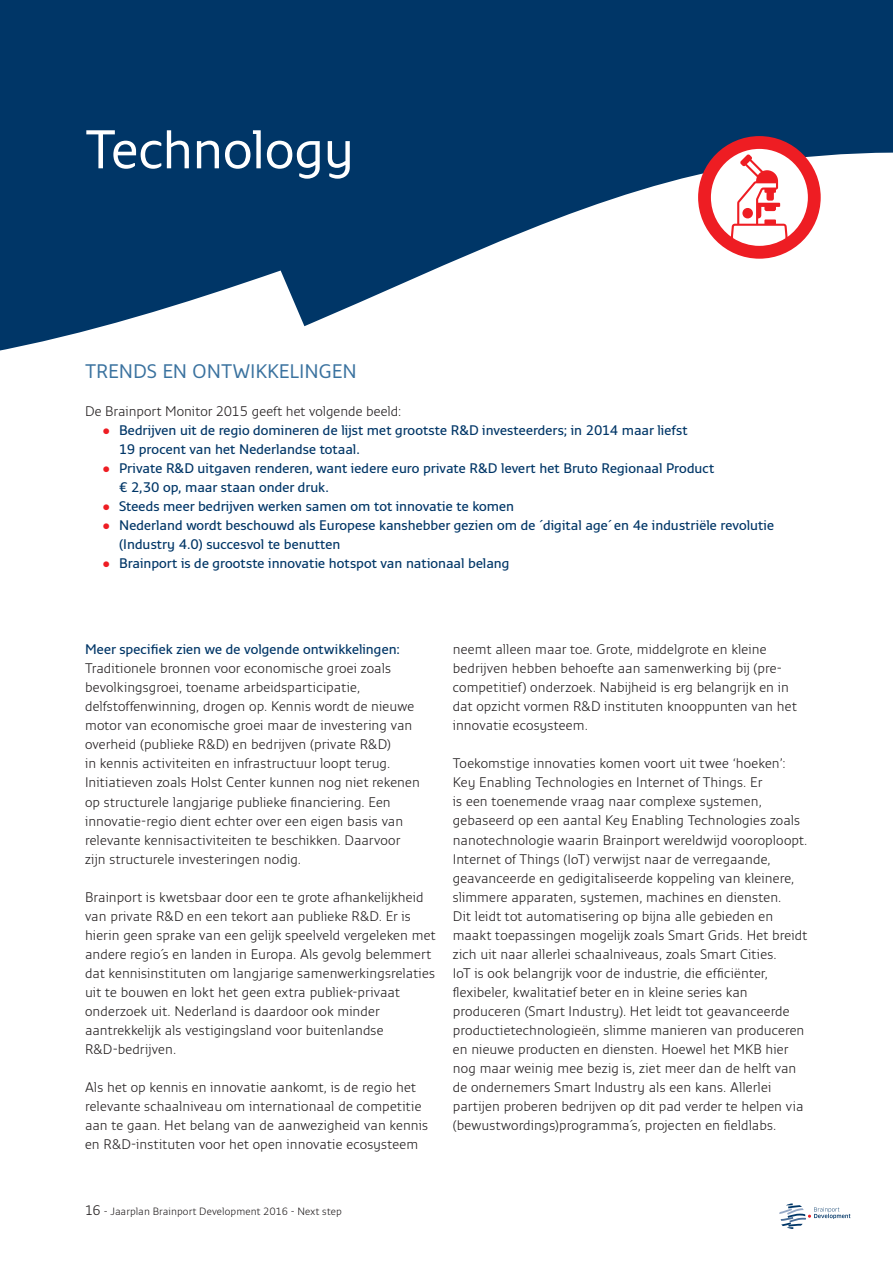
<style>
.page{position:relative;width:893px;height:1263px;background:#fff}
.page>*{position:absolute;margin:0;border:0;box-sizing:border-box;transform-origin:0 0}
.t1{font:54px "Monitor";letter-spacing:-.02em;color:#fff}
.t2{font:19.5px "Monitor";letter-spacing:-.005em;color:#3a729f}
.t3{font:300 13.8px/19px "Monitor";letter-spacing:.005em;color:#231f20}
.t4{font:600 13.8px/19px "Monitor";color:#003667}
.t5{font:300 10.5px "Monitor";letter-spacing:.005em;color:#231f20}
.s1{color:#ee1d23}
.s2{font-size:13.8px}
</style>
<div class="page">
<svg style="left:779px;top:1203px;width:71px;height:26px"></svg>
<svg style="left:0;top:0;width:893px;height:351px;fill:#003667"></svg>
<svg style="left:698px;top:136px;width:123px;height:123px"></svg>
<div style="left:742px;top:208px;width:11px;height:10px;background:#ee1d23;border-radius:50%"></div>
<h1 class="t1" style="left:85px;top:116px;width:271px">Technology</h1>
<h2 class="t2" style="left:85px;top:359px;width:273px">TRENDS EN ONTWIKKELINGEN</h2>
<p class="t3" style="left:85px;top:401px;width:318px">De Brainport Monitor 2015 geeft het volgende beeld:</p>
<p class="t4" style="left:119px;top:420px;width:570px;text-indent:-17px"><span class="s1">•</span> Bedrijven uit de regio domineren de lijst met grootste R&amp;D investeerders; in 2014 maar liefst<br>19 procent van het Nederlandse totaal.</p>
<p class="t4" style="left:119px;top:458px;width:597px;text-indent:-17px"><span class="s1">•</span> Private R&amp;D uitgaven renderen, want iedere euro private R&amp;D levert het Bruto Regionaal Product € 2,30 op, maar staan onder druk.</p>
<p class="t4" style="left:102px;top:496px;width:414px"><span class="s1">•</span> Steeds meer bedrijven werken samen om tot innovatie te komen</p>
<p class="t4" style="left:119px;top:515px;width:657px;text-indent:-17px"><span class="s1">•</span> Nederland wordt beschouwd als Europese kanshebber gezien om de ´digital age´ en 4e industriële revolutie (Industry 4.0) succesvol te benutten</p>
<p class="t4" style="left:102px;top:553px;width:409px"><span class="s1">•</span> Brainport is de grootste innovatie hotspot van nationaal belang</p>
<p class="t4" style="left:85px;top:639px;width:316px">Meer specifiek zien we de volgende ontwikkelingen:</p>
<p class="t3" style="left:85px;top:658px;width:337px">Traditionele bronnen voor economische groei zoals bevolkingsgroei, toename arbeidsparticipatie, delfstoffenwinning, drogen op. Kennis wordt de nieuwe motor van economische groei maar de investering van overheid (publieke R&amp;D) en bedrijven (private R&amp;D)<br>in kennis activiteiten en infrastructuur loopt terug.<br>Initiatieven zoals Holst Center kunnen nog niet rekenen op structurele langjarige publieke financiering. Een innovatie-regio dient echter over een eigen basis van relevante kennisactiviteiten te beschikken. Daarvoor zijn structurele investeringen nodig.</p>
<p class="t3" style="left:85px;top:887px;width:352px">Brainport is kwetsbaar door een te grote afhankelijkheid van private R&amp;D en een tekort aan publieke R&amp;D. Er is hierin geen sprake van een gelijk speelveld vergeleken met andere regio´s en landen in Europa. Als gevolg belemmert dat kennisinstituten om langjarige samenwerkingsrelaties uit te bouwen en lokt het geen extra publiek-privaat onderzoek uit. Nederland is daardoor ook minder aantrekkelijk als vestigingsland voor buitenlandse R&amp;D-bedrijven.</p>
<p class="t3" style="left:85px;top:1077px;width:345px">Als het op kennis en innovatie aankomt, is de regio het relevante schaalniveau om internationaal de competitie aan te gaan. Het belang van de aanwezigheid van kennis en R&amp;D-instituten voor het open innovatie ecosysteem</p>
<p class="t3" style="left:453px;top:639px;width:345px">neemt alleen maar toe. Grote, middelgrote en kleine bedrijven hebben behoefte aan samenwerking bij (pre&shy;competitief) onderzoek. Nabijheid is erg belangrijk en in dat opzicht vormen R&amp;D instituten knooppunten van het innovatie ecosysteem.</p>
<p class="t3" style="left:453px;top:753px;width:356px">Toekomstige innovaties komen voort uit twee ‘hoeken’:<br>Key Enabling Technologies en Internet of Things. Er<br>is een toenemende vraag naar complexe systemen, gebaseerd op een aantal Key Enabling Technologies zoals nanotechnologie waarin Brainport wereldwijd vooroploopt.<br>Internet of Things (IoT) verwijst naar de verregaande, geavanceerde en gedigitaliseerde koppeling van kleinere, slimmere apparaten, systemen, machines en diensten.<br>Dit leidt tot automatisering op bijna alle gebieden en maakt toepassingen mogelijk zoals Smart Grids. Het breidt zich uit naar allerlei schaalniveaus, zoals Smart Cities.<br>IoT is ook belangrijk voor de industrie, die efficiënter, flexibeler, kwalitatief beter en in kleine series kan produceren (Smart Industry). Het leidt tot geavanceerde productietechnologieën, slimme manieren van produceren en nieuwe producten en diensten. Hoewel het MKB hier nog maar weinig mee bezig is, ziet meer dan de helft van de ondernemers Smart Industry als een kans. Allerlei partijen proberen bedrijven op dit pad verder te helpen via (bewustwordings)programma´s, projecten en fieldlabs.</p>
<p class="t5" style="left:85px;top:1204px;width:258px"><span class="s2">16</span> - Jaarplan Brainport Development 2016 - Next step</p>
</div>
